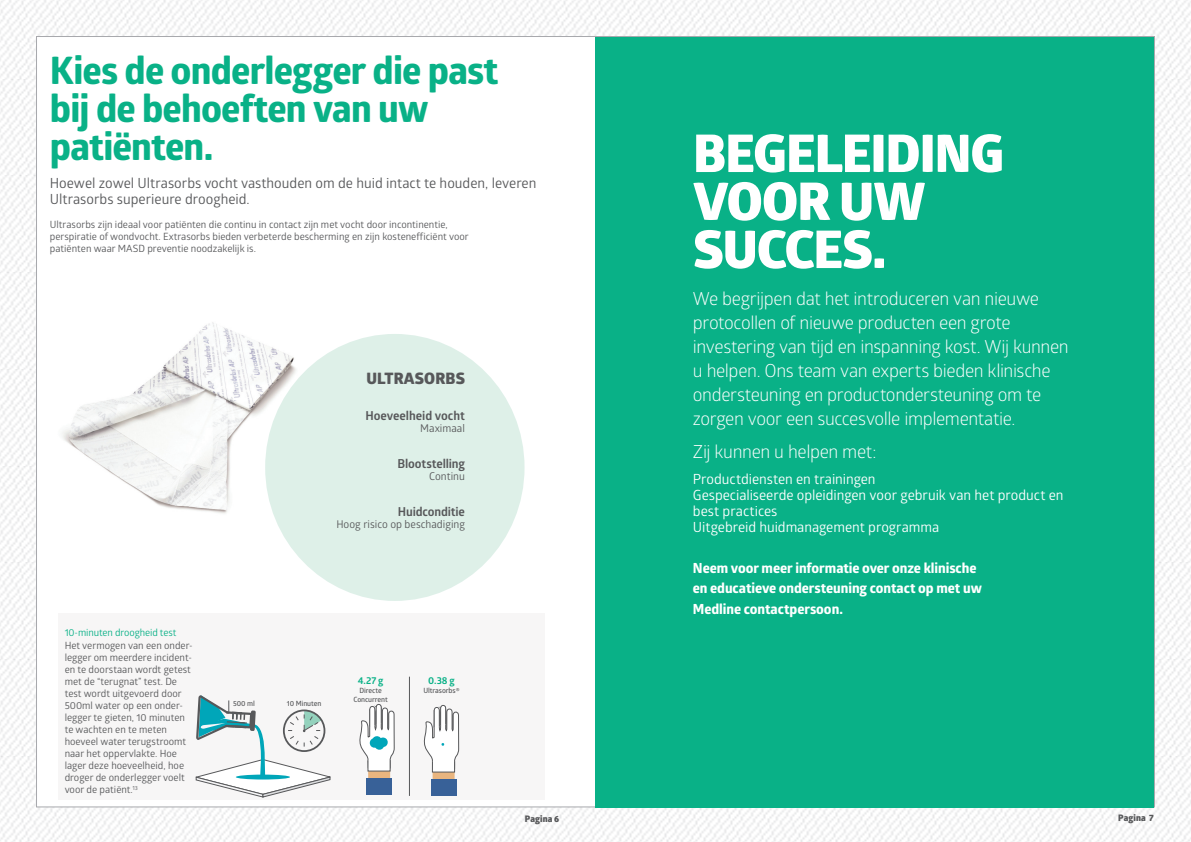
<style>
.page{position:relative;width:1191px;height:842px;background:#fff}
.page>*{position:absolute;margin:0;border:0;box-sizing:border-box;transform-origin:0 0}
.MEDLINE_-_Headline{font:800 52px/48px "Glober";letter-spacing:-.015em;color:#fff}
.MEDLINE_-_Headline-2{font:700 38px/38px "Globerx";letter-spacing:-.02em;color:#09b187}
.MEDLINE_-_Sub-Headli{font:18px/24px "Glober";letter-spacing:-.02em;color:#fff}
.MEDLINE_-_Body{font:800 15.8px "Glober";letter-spacing:.01em;color:#57585a}
.MEDLINE_-_Body_-_bul{font:14px "Glober";letter-spacing:-.005em;color:#fff}
.MEDLINE_-_Category_H{font:700 14px "Globerx";letter-spacing:-.005em;color:#fff}
.MEDLINE_-_Intro_Text{font:14px/16px "Glober";color:#57585a}
.MEDLINE_-_A_Head{font:700 12.4px "Glober";letter-spacing:-.01em;color:#57585a}
.MEDLINE_-_Body-2{font:700 12.4px "Glober";color:#57585a}
.MEDLINE_-_Body-3{font:10.7px "Glober";color:#57585a}
.MEDLINE_-_Body-4{font:10px/12px "Glober";color:#57585a}
.MEDLINE_-_A_Head-2{font:9.9px "Glober";letter-spacing:-.01em;color:#09b187}
.MEDLINE_-_A_Head-3{font:700 9.9px "Glober";color:#09b187}
.t1{font:800 9px "Glober";letter-spacing:.01em;color:#57585a}
.MEDLINE_-_Photo_Call{font:600 7.2px "Glober";letter-spacing:-.01em;color:#57585a}
</style>
<div class="page">
<img style="left:0;top:0;width:1191px;height:842px">
<div style="left:36px;top:36px;width:1119px;height:771px;background:#fff;border:1px solid #a8a9ad"></div>
<img style="left:62px;top:322px;width:267px;height:192px">
<div style="left:265px;top:334px;width:259px;height:267px;background:#def0e8;border-radius:50%"></div>
<div style="left:59px;top:613px;width:486px;height:187px;background:#f7f6f6"></div>
<svg style="left:423px;top:705px;width:36px;height:91px"></svg>
<svg style="left:359px;top:703px;width:36px;height:92px"></svg>
<hr style="left:409px;top:677px;width:1px;height:119px;background:#57585a">
<svg style="left:196px;top:695px;width:135px;height:102px"></svg>
<div style="left:595px;top:37px;width:559px;height:770px;background:#09b187"></div>
<p class="MEDLINE_-_Headline-2" style="left:50px;top:51px;width:450px">Kies de onderlegger die past bij de behoeften van uw patiënten.</p>
<p class="MEDLINE_-_Intro_Text" style="left:50px;top:175px;width:488px">Hoewel zowel Ultrasorbs vocht vasthouden om de huid intact te houden, leveren<br>Ultrasorbs superieure droogheid.</p>
<p class="MEDLINE_-_Body-4" style="left:50px;top:218px;width:399px">Ultrasorbs zijn ideaal voor patiënten die continu in contact zijn met vocht door incontinentie,</p>
<p class="MEDLINE_-_Body-4" style="left:50px;top:230px;width:420px">perspiratie of wondvocht. Extrasorbs bieden verbeterde bescherming en zijn kostenefficiënt voor</p>
<p class="MEDLINE_-_Body-4" style="left:50px;top:242px;width:208px">patiënten waar MASD preventie noodzakelijk is.</p>
<p class="MEDLINE_-_A_Head-2" style="left:65px;top:626px;width:113px">10-minuten droogheid test</p>
<p class="MEDLINE_-_Body-4" style="left:65px;top:639px;width:130px">Het vermogen van een onder&shy;legger om meerdere incident&shy;en te doorstaan wordt getest met de “terugnat” test. De test wordt uitgevoerd door<br>500ml water op een onder&shy;legger te gieten, 10 minuten te wachten en te meten hoeveel water terugstroomt naar het oppervlakte. Hoe lager deze hoeveelheid, hoe droger de onderlegger voelt voor de patiënt.<sup>13</sup></p>
<p class="MEDLINE_-_Body" style="left:366px;top:367px;width:100px">ULTRASORBS</p>
<p class="MEDLINE_-_Body-2" style="left:365px;top:407px;width:101px">Hoeveelheid vocht</p>
<p class="MEDLINE_-_Body-3" style="left:420px;top:421px;width:46px">Maximaal</p>
<p class="MEDLINE_-_A_Head" style="left:397px;top:455px;width:69px">Blootstelling</p>
<p class="MEDLINE_-_Body-3" style="left:429px;top:469px;width:37px">Continu</p>
<p class="MEDLINE_-_A_Head" style="left:398px;top:503px;width:69px">Huidconditie</p>
<p class="MEDLINE_-_Body-3" style="left:336px;top:517px;width:130px">Hoog risico op beschadiging</p>
<p class="MEDLINE_-_Photo_Call" style="left:233px;top:698px;width:23px">500 ml</p>
<p class="MEDLINE_-_Photo_Call" style="left:287px;top:698px;width:36px">10 Minuten</p>
<p class="MEDLINE_-_A_Head-3" style="left:358px;top:674px;width:27px">4.27 g</p>
<p class="MEDLINE_-_Photo_Call" style="left:359px;top:685px;width:24px">Directe</p>
<p class="MEDLINE_-_Photo_Call" style="left:353px;top:694px;width:36px">Concurrent</p>
<p class="MEDLINE_-_A_Head-3" style="left:428px;top:674px;width:28px">0.38 g</p>
<p class="MEDLINE_-_Photo_Call" style="left:423px;top:685px;width:38px">Ultrasorbs®</p>
<p class="MEDLINE_-_Headline" style="left:693px;top:129px;width:312px">BEGELEIDING</p>
<p class="MEDLINE_-_Headline" style="left:693px;top:177px;width:234px">VOOR UW<br>SUCCES.</p>
<p class="MEDLINE_-_Sub-Headli" style="left:693px;top:286px;width:377px">We begrijpen dat het introduceren van nieuwe protocollen of nieuwe producten een grote investering van tijd en inspanning kost. Wij kunnen u helpen. Ons team van experts bieden klinische ondersteuning en productondersteuning om te zorgen voor een succesvolle implementatie.</p>
<p class="MEDLINE_-_Sub-Headli" style="left:693px;top:439px;width:185px">Zij kunnen u helpen met:</p>
<p class="MEDLINE_-_Body_-_bul" style="left:693px;top:469px;width:184px">Productdiensten en trainingen</p>
<p class="MEDLINE_-_Body_-_bul" style="left:693px;top:485px;width:372px">Gespecialiseerde opleidingen voor gebruik van het product en</p>
<p class="MEDLINE_-_Body_-_bul" style="left:693px;top:501px;width:86px">best practices</p>
<p class="MEDLINE_-_Body_-_bul" style="left:693px;top:517px;width:248px">Uitgebreid huidmanagement programma</p>
<p class="MEDLINE_-_Category_H" style="left:693px;top:557px;width:285px">Neem voor meer informatie over onze klinische</p>
<p class="MEDLINE_-_Category_H" style="left:693px;top:578px;width:290px">en educatieve ondersteuning contact op met uw</p>
<p class="MEDLINE_-_Category_H" style="left:693px;top:598px;width:151px">Medline contactpersoon.</p>
<p class="t1" style="left:525px;top:812px;width:36px">Pagina 6</p>
<p class="t1" style="left:1118px;top:811px;width:37px">Pagina 7</p>
</div>
